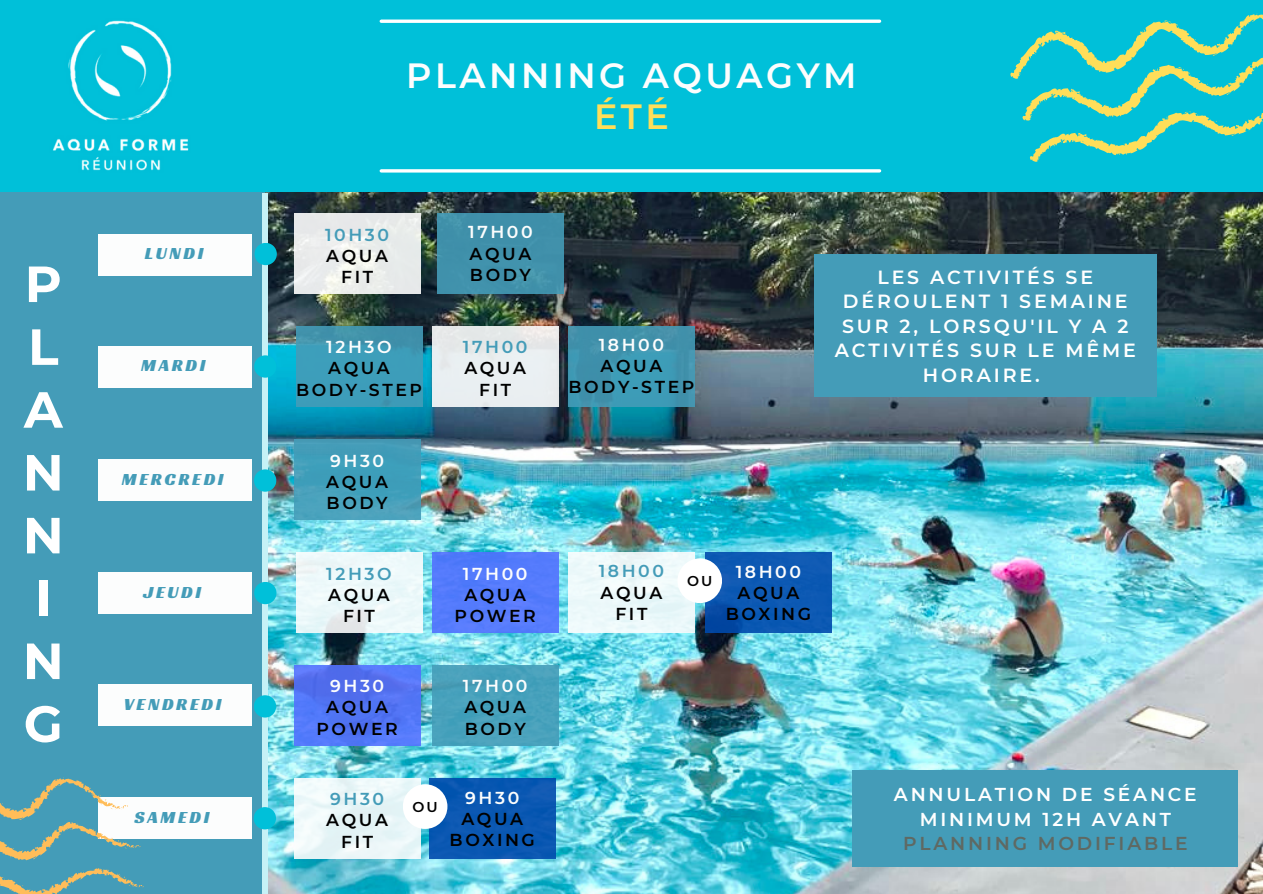
<style>
.page{position:relative;width:1263px;height:894px;background:#fff}
.page>*{position:absolute;margin:0;border:0;box-sizing:border-box;transform-origin:0 0}
.t1{font:700 50.7px "Montserrat";color:#fff}
.t2{font:600 34.95px "Montserrat";letter-spacing:.1em;color:#fcfdfd}
.t3{font:600 34.95px "Montserrat";color:#ffde59}
.t4{font:600 19.05px/24.6px "Montserrat";letter-spacing:.15em;color:#fff;text-align:center}
.t5{font:600 18.6px "Montserrat";letter-spacing:.15em;color:#fff}
.t6{font:600 18.6px "Montserrat";letter-spacing:.15em;color:#5f6963}
.t7{font:17.55px "Racing Sans One";letter-spacing:.15em;color:#449cb8}
.t8{font:600 17.25px "Montserrat";letter-spacing:.15em;color:#000}
.t9{font:600 17.25px "Montserrat";letter-spacing:.15em;color:#fcfdfd}
.t10{font:600 17.25px "Montserrat";letter-spacing:.15em;color:#449cb8}
.t11{font:600 14.25px "Montserrat";color:#000}
</style>
<div class="page">
<img style="left:264px;top:191px;width:999px;height:702px">
<div style="left:0;top:186px;width:264px;height:707px;background:#449cb8"></div>
<div style="left:0;top:0;width:1263px;height:191px;background:#00c0d9"></div>
<hr style="left:263px;top:194px;width:4px;height:699px;background:#c5f1f6">
<svg style="left:255px;top:243px;width:22px;height:22px"></svg>
<svg style="left:254px;top:355px;width:22px;height:22px"></svg>
<div style="left:98px;top:234px;width:154px;height:41px;background:#fcfdfd"></div>
<div style="left:98px;top:347px;width:154px;height:40px;background:#fcfdfd"></div>
<div style="left:98px;top:459px;width:154px;height:41px;background:#fcfdfd"></div>
<div style="left:98px;top:572px;width:154px;height:41px;background:#fcfdfd"></div>
<div style="left:98px;top:684px;width:154px;height:41px;background:#fcfdfd"></div>
<div style="left:98px;top:797px;width:154px;height:41px;background:#fcfdfd"></div>
<svg style="left:254px;top:469px;width:22px;height:22px"></svg>
<svg style="left:254px;top:581px;width:22px;height:23px"></svg>
<svg style="left:254px;top:695px;width:22px;height:22px"></svg>
<svg style="left:254px;top:806px;width:22px;height:23px"></svg>
<img style="left:53px;top:20px;width:136px;height:151px">
<hr style="left:381px;top:169px;width:499px;height:3px;background:#fff">
<hr style="left:381px;top:20px;width:499px;height:3px;background:#fff">
<svg style="left:0;top:777px;width:143px;height:116px"></svg>
<svg style="left:1010px;top:13px;width:253px;height:149px"></svg>
<div style="left:437px;top:213px;width:127px;height:81px;background:#3f90aa"></div>
<div style="left:568px;top:326px;width:127px;height:81px;background:#3e93ad"></div>
<div style="left:568px;top:552px;width:127px;height:81px;background:#edf9fa"></div>
<svg style="left:705px;top:552px;width:127px;height:81px;background:#0b57b1"></svg>
<div style="left:429px;top:778px;width:127px;height:80px;background:#0957b2"></div>
<div style="left:432px;top:326px;width:127px;height:81px;background:#e9eef1"></div>
<div style="left:432px;top:552px;width:127px;height:81px;background:#547bfc"></div>
<div style="left:432px;top:664px;width:127px;height:81px;background:#449cb8"></div>
<svg style="left:294px;top:213px;width:127px;height:81px;background:#eaeceb"></svg>
<div style="left:296px;top:326px;width:126px;height:81px;background:linear-gradient(to right,#3f9db8,#3d99b4)"></div>
<svg style="left:296px;top:552px;width:126px;height:81px;fill:#edf8fa"></svg>
<div style="left:294px;top:439px;width:127px;height:81px;background:#449cb8"></div>
<div style="left:294px;top:664px;width:127px;height:81px;background:#5174f4"></div>
<div style="left:294px;top:777px;width:127px;height:81px;background:#ebf7f9"></div>
<div style="left:403px;top:784px;width:44px;height:44px;background:#fff;border-radius:50%"></div>
<div style="left:677px;top:558px;width:45px;height:45px;background:#fff;border-radius:50%"></div>
<div style="left:852px;top:769px;width:386px;height:97px;background:#449cb8"></div>
<div style="left:814px;top:254px;width:343px;height:143px;background:#449cb8"></div>
<p class="t1" style="left:25px;top:253px;width:39px">P</p>
<p class="t1" style="left:28px;top:315px;width:32px">L</p>
<p class="t1" style="left:24px;top:378px;width:40px">A</p>
<p class="t1" style="left:23px;top:441px;width:42px">N</p>
<p class="t1" style="left:23px;top:504px;width:42px">N</p>
<p class="t1" style="left:35px;top:567px;width:18px">I</p>
<p class="t1" style="left:23px;top:629px;width:42px">N</p>
<p class="t1" style="left:24px;top:692px;width:41px">G</p>
<p class="t7" style="left:145px;top:241px;width:60px">LUNDI</p>
<p class="t7" style="left:141px;top:354px;width:66px">MARDI</p>
<p class="t7" style="left:122px;top:468px;width:103px">MERCREDI</p>
<p class="t7" style="left:143px;top:580px;width:60px">JEUDI</p>
<p class="t7" style="left:124px;top:693px;width:99px">VENDREDI</p>
<p class="t7" style="left:134px;top:805px;width:77px">SAMEDI</p>
<p class="t2" style="left:406px;top:54px;width:452px">PLANNING AQUAGYM</p>
<p class="t3" style="left:594px;top:95px;width:76px">ÉTÉ</p>
<p class="t10" style="left:325px;top:224px;width:66px">10H30</p>
<p class="t8" style="left:326px;top:245px;width:63px">AQUA</p>
<p class="t8" style="left:341px;top:266px;width:34px">FIT</p>
<p class="t9" style="left:326px;top:336px;width:67px">12H3O</p>
<p class="t8" style="left:328px;top:357px;width:63px">AQUA</p>
<p class="t8" style="left:296px;top:379px;width:127px">BODY-STEP</p>
<p class="t9" style="left:468px;top:221px;width:66px">17H00</p>
<p class="t8" style="left:470px;top:243px;width:63px">AQUA</p>
<p class="t8" style="left:470px;top:264px;width:63px">BODY</p>
<p class="t10" style="left:463px;top:336px;width:66px">17H00</p>
<p class="t8" style="left:464px;top:357px;width:63px">AQUA</p>
<p class="t8" style="left:479px;top:379px;width:34px">FIT</p>
<p class="t9" style="left:330px;top:450px;width:56px">9H30</p>
<p class="t8" style="left:326px;top:471px;width:63px">AQUA</p>
<p class="t8" style="left:327px;top:492px;width:63px">BODY</p>
<p class="t10" style="left:326px;top:563px;width:67px">12H3O</p>
<p class="t8" style="left:328px;top:584px;width:63px">AQUA</p>
<p class="t8" style="left:343px;top:605px;width:34px">FIT</p>
<p class="t9" style="left:463px;top:563px;width:66px">17H00</p>
<p class="t8" style="left:464px;top:584px;width:63px">AQUA</p>
<p class="t8" style="left:455px;top:605px;width:83px">POWER</p>
<p class="t9" style="left:330px;top:675px;width:56px">9H30</p>
<p class="t8" style="left:326px;top:696px;width:63px">AQUA</p>
<p class="t8" style="left:316px;top:717px;width:83px">POWER</p>
<p class="t9" style="left:463px;top:675px;width:66px">17H00</p>
<p class="t8" style="left:464px;top:696px;width:63px">AQUA</p>
<p class="t8" style="left:465px;top:717px;width:63px">BODY</p>
<p class="t10" style="left:330px;top:788px;width:56px">9H30</p>
<p class="t8" style="left:326px;top:809px;width:63px">AQUA</p>
<p class="t8" style="left:341px;top:830px;width:34px">FIT</p>
<p class="t11" style="left:412px;top:797px;width:27px">OU</p>
<p class="t9" style="left:465px;top:786px;width:56px">9H30</p>
<p class="t8" style="left:461px;top:808px;width:63px">AQUA</p>
<p class="t8" style="left:450px;top:829px;width:87px">BOXING</p>
<p class="t9" style="left:599px;top:334px;width:67px">18H00</p>
<p class="t8" style="left:601px;top:355px;width:63px">AQUA</p>
<p class="t8" style="left:568px;top:376px;width:127px">BODY-STEP</p>
<p class="t4" style="left:835px;top:264px;width:303px">LES ACTIVITÉS SE<br>DÉROULENT 1 SEMAINE<br>SUR 2, LORSQU'IL Y A 2<br>ACTIVITÉS SUR LE MÊME<br>HORAIRE.</p>
<p class="t10" style="left:599px;top:560px;width:67px">18H00</p>
<p class="t8" style="left:600px;top:582px;width:63px">AQUA</p>
<p class="t8" style="left:615px;top:603px;width:34px">FIT</p>
<p class="t11" style="left:687px;top:572px;width:27px">OU</p>
<p class="t9" style="left:736px;top:561px;width:67px">18H00</p>
<p class="t8" style="left:737px;top:582px;width:63px">AQUA</p>
<p class="t8" style="left:726px;top:603px;width:87px">BOXING</p>
<p class="t5" style="left:894px;top:783px;width:304px">ANNULATION DE SÉANCE</p>
<p class="t5" style="left:920px;top:807px;width:253px">MINIMUM 12H AVANT</p>
<p class="t6" style="left:903px;top:831px;width:286px">PLANNING MODIFIABLE</p>
</div>
